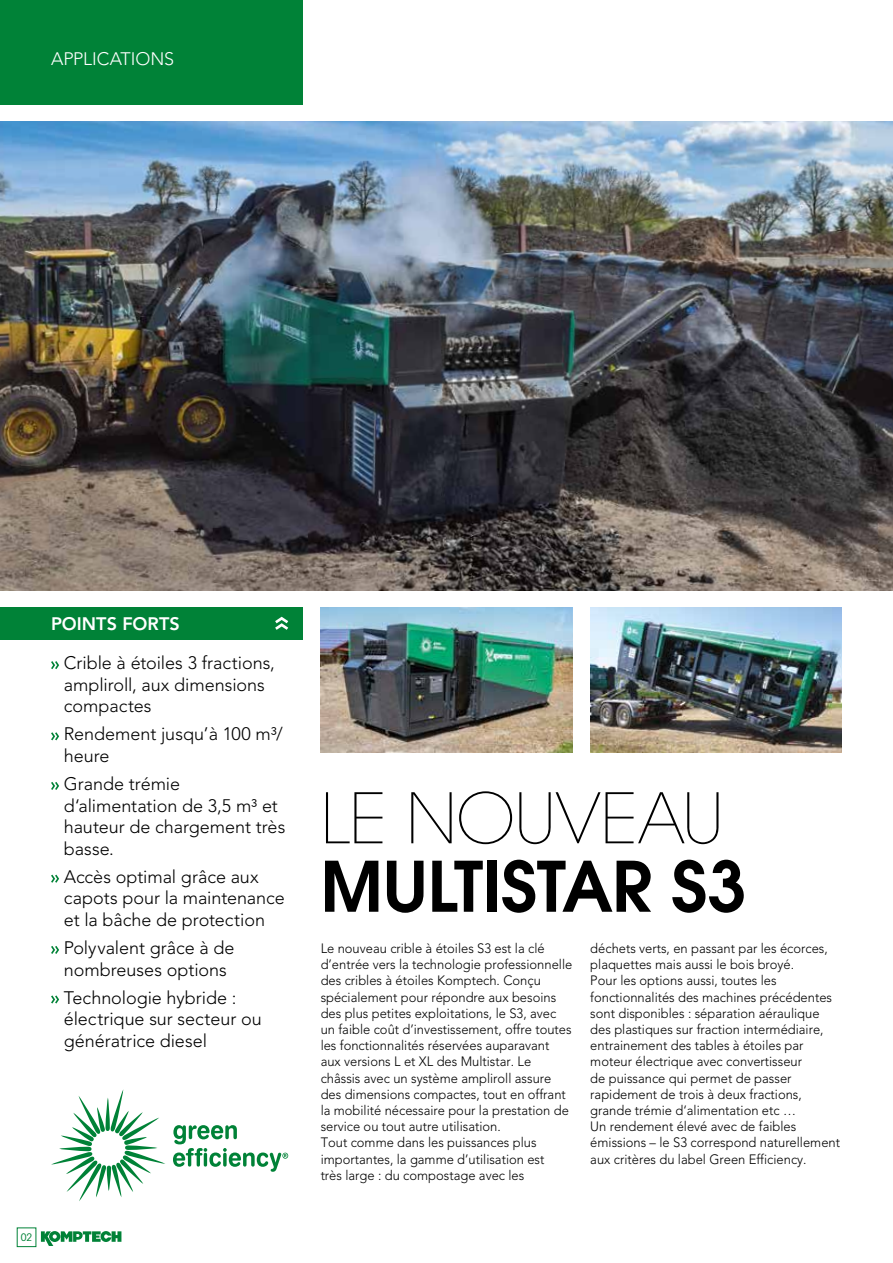
<style>
.page{position:relative;width:893px;height:1263px;background:#fff}
.page>*{position:absolute;margin:0;border:0;box-sizing:border-box;transform-origin:0 0}
.t1{font:600 69px "Avant Garde CE";letter-spacing:-.005em;color:#000}
.t2{font:200 69px "Avant Garde";letter-spacing:-.01em;color:#000}
.t3{font:300 18px/21.6px "Avenir";color:#000}
.t4{font:300 18px "Avenir";letter-spacing:-.005em;color:#fff}
.t5{font:800 18px "Avenir";color:#fff}
.t6{font:300 13.5px/16.2px "Avenir";color:#000;scale:.96 1}
.t7{font:condensed 10.5px "Avant Garde";color:#008237}
</style>
<div class="page">
<div style="left:17px;top:1228px;width:19px;height:19px;border:1px solid #008237"></div>
<svg style="left:41px;top:1231px;width:80px;height:15px"></svg>
<svg style="left:51px;top:661px;width:8px;height:8px"></svg>
<svg style="left:51px;top:732px;width:8px;height:8px"></svg>
<svg style="left:51px;top:782px;width:8px;height:8px"></svg>
<svg style="left:51px;top:875px;width:8px;height:8px"></svg>
<svg style="left:51px;top:946px;width:8px;height:8px"></svg>
<svg style="left:51px;top:995px;width:8px;height:8px"></svg>
<div style="left:0;top:607px;width:303px;height:32px;background:#008237"></div>
<svg style="left:275px;top:617px;width:13px;height:13px"></svg>
<img style="left:590px;top:607px;width:252px;height:146px">
<img style="left:321px;top:607px;width:251px;height:146px">
<img style="left:0;top:121px;width:893px;height:470px">
<svg style="left:51px;top:1089px;width:114px;height:112px"></svg>
<svg style="left:173px;top:1125px;width:115px;height:47px"></svg>
<div style="left:0;top:0;width:303px;height:105px;background:#008237"></div>
<h2 class="t4" style="left:51px;top:48px;width:125px">APPLICATIONS</h2>
<h2 class="t5" style="left:51px;top:613px;width:130px">POINTS FORTS</h2>
<h2 class="t3" style="left:64px;top:652px;width:213px">Crible à étoiles 3 fractions, ampliroll, aux dimensions compactes</h2>
<h2 class="t3" style="left:64px;top:723px;width:220px">Rendement jusqu’à 100 m³/ heure</h2>
<h2 class="t3" style="left:64px;top:773px;width:223px">Grande trémie d‘alimentation de 3,5 m³ et hauteur de chargement très basse.</h2>
<h2 class="t3" style="left:64px;top:866px;width:223px">Accès optimal grâce aux capots pour la maintenance et la bâche de protection</h2>
<h2 class="t3" style="left:64px;top:937px;width:172px">Polyvalent grâce à de nombreuses options</h2>
<h2 class="t3" style="left:64px;top:986px;width:199px">Technologie hybride : électrique sur secteur ou génératrice diesel</h2>
<p class="t7" style="left:21px;top:1231px;width:13px">02</p>
<h1 class="t2" style="left:321px;top:778px;width:405px">LE NOUVEAU</h1>
<h1 class="t1" style="left:321px;top:841px;width:426px">MULTISTAR S3</h1>
<p class="t6" style="left:321px;top:940px;width:264px">Le nouveau crible à étoiles S3 est la clé d’entrée vers la technologie professionnelle des cribles à étoiles Komptech. Conçu spécialement pour répondre aux besoins des plus petites exploitations, le S3, avec un faible coût d’investissement, offre toutes les fonctionnalités réservées auparavant aux versions L et XL des Multistar. Le châssis avec un système ampliroll assure des dimensions compactes, tout en offrant la mobilité nécessaire pour la prestation de service ou tout autre utilisation.<br>Tout comme dans les puissances plus importantes, la gamme d’utilisation est<br>très large : du compostage avec les</p>
<p class="t6" style="left:590px;top:940px;width:262px">déchets verts, en passant par les écorces, plaquettes mais aussi le bois broyé.<br>Pour les options aussi, toutes les fonctionnalités des machines précédentes sont disponibles : séparation aéraulique des plastiques sur fraction intermédiaire, entrainement des tables à étoiles par moteur électrique avec convertisseur<br>de puissance qui permet de passer rapidement de trois à deux fractions, grande trémie d‘alimentation etc …<br>Un rendement élevé avec de faibles émissions – le S3 correspond naturellement aux critères du label Green Efficiency.</p>
</div>
